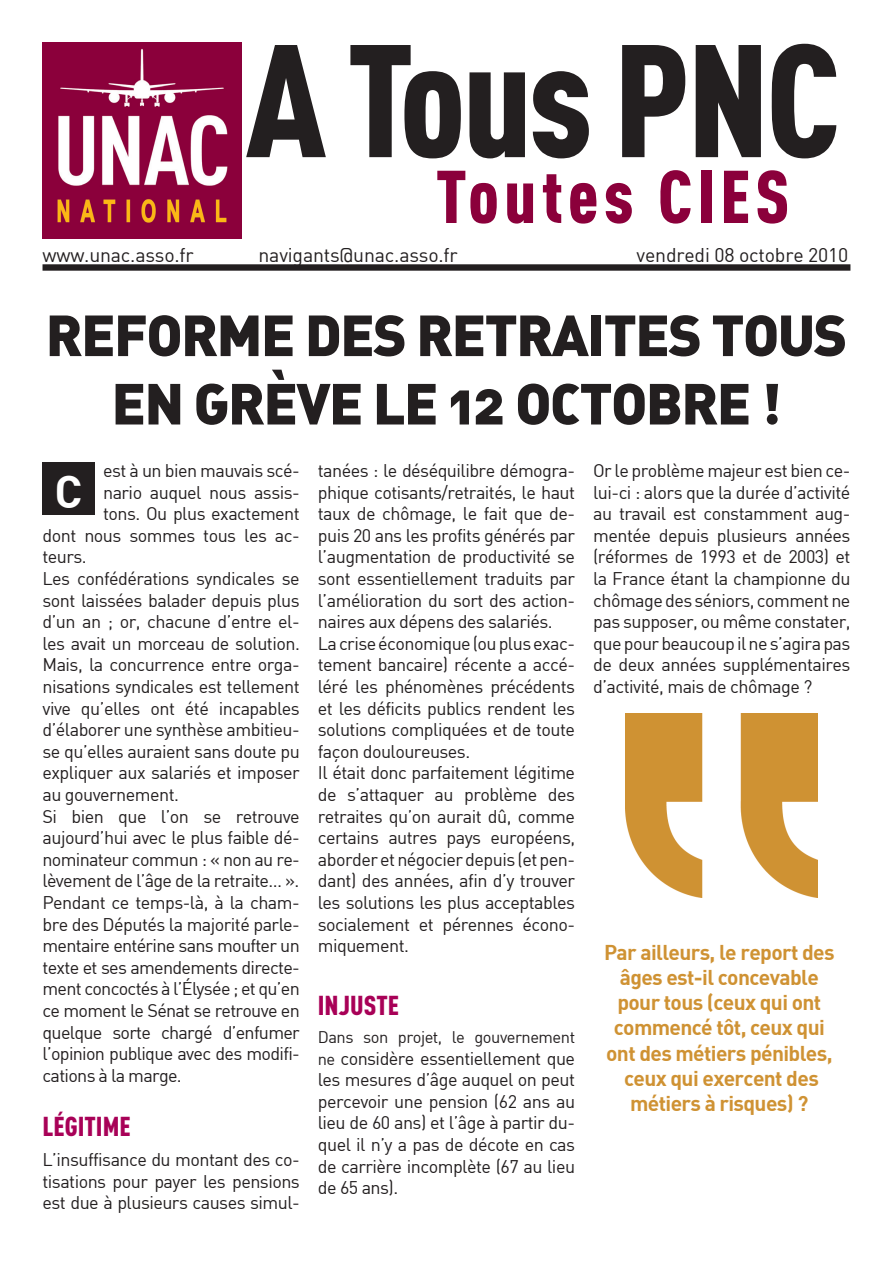
<style>
.page{position:relative;width:893px;height:1263px;background:#fff}
.page>*{position:absolute;margin:0;border:0;box-sizing:border-box;transform-origin:0 0}
.t1{font:900 157.5px "DIN Cond";letter-spacing:-.02em;color:#231f20}
.t2{font:900 73.35px "DIN Cond";letter-spacing:.065em;color:#8b003b}
.t3{font:57px/68.4px "DIN Black Alternate";letter-spacing:-.03em;color:#231f20;text-align:center}
.t4{font:45px "DIN Bold";color:#fff}
.t5{font:27px "DIN Cond Black Alternate";color:#a80157}
.t6{font:21px/25.2px "DIN Bold";letter-spacing:-.03em;color:#cf9233;text-align:center}
.t7{font:19.5px "DIN";letter-spacing:-.01em;color:#231f20}
.t8{font:18px/21.6px "DIN";letter-spacing:-.03em;color:#231f20;text-align:justify}
.t9{font:16.5px "DIN";letter-spacing:-.03em;color:#231f20}
.s1{font-size:16.5px}
</style>
<div class="page">
<div style="left:43px;top:265px;width:807px;height:5px;background:#231f20"></div>
<div style="left:43px;top:264px;width:807px;height:7px;border:2px solid #231f20"></div>
<div style="left:43px;top:462px;width:52px;height:52px;background:#231f20"></div>
<img style="left:43px;top:43px;width:199px;height:196px">
<img style="left:625px;top:713px;width:193px;height:184px">
<p class="t1" style="left:245px;top:2px;width:597px">A Tous PNC</p>
<p class="t2" style="left:436px;top:151px;width:355px">Toutes CIES</p>
<p class="t7" style="left:43px;top:242px;width:153px">www.unac.asso.fr</p>
<p class="t7" style="left:259px;top:242px;width:201px">navigants@unac.asso.fr</p>
<p class="t7" style="left:637px;top:242px;width:213px">vendredi 08 octobre 2010</p>
<p class="t3" style="left:46px;top:298px;width:803px">REFORME DES RETRAITES TOUS<br>EN GRÈVE LE 12 OCTOBRE !</p>
<p class="t8" style="left:103px;top:459px;width:198px">est à un bien mauvais scé-</p>
<p class="t8" style="left:103px;top:481px;width:198px">nario auquel nous assis-</p>
<p class="t8" style="left:103px;top:503px;width:198px">tons. Ou plus exactement</p>
<p class="t8" style="left:43px;top:524px;width:259px">dont nous sommes tous les ac-</p>
<p class="t8" style="left:43px;top:546px;width:46px">teurs.</p>
<p class="t8" style="left:43px;top:567px;width:259px">Les confédérations syndicales se sont laissées balader depuis plus d’un an ; or, chacune d’entre el&shy;les avait un morceau de solution.<br>Mais, la concurrence entre orga&shy;nisations syndicales est tellement vive qu’elles ont été incapables d’élaborer une synthèse ambitieu&shy;se qu’elles auraient sans doute pu expliquer aux salariés et imposer au gouvernement.</p>
<p class="t8" style="left:43px;top:805px;width:259px">Si bien que l’on se retrouve aujourd’hui avec le plus faible dé&shy;nominateur commun : « non au re&shy;lèvement de l’âge de la retraite… ».</p>
<p class="t8" style="left:43px;top:891px;width:259px">Pendant ce temps-là, à la cham&shy;bre des Députés la majorité parle&shy;mentaire entérine sans moufter un texte et ses amendements directe&shy;ment concoctés à l’Élysée ; et qu’en ce moment le Sénat se retrouve en quelque sorte chargé d’enfumer l’opinion publique avec des modifi&shy;cations à la marge.</p>
<p class="t5" style="left:43px;top:1109px;width:90px">LÉGITIME</p>
<p class="t8" style="left:43px;top:1148px;width:259px">L’insuffisance du montant des co&shy;tisations pour payer les pensions est due à plusieurs causes simul-</p>
<p class="t8" style="left:318px;top:459px;width:259px">tanées : le déséquilibre démogra&shy;phique cotisants/retraités, le haut taux de chômage, le fait que de&shy;puis 20 ans les profits générés par l’augmentation de productivité se sont essentiellement traduits par l’amélioration du sort des action&shy;naires aux dépens des salariés.</p>
<p class="t8" style="left:318px;top:632px;width:259px">La crise économique (ou plus exac&shy;tement bancaire) récente a accé&shy;léré les phénomènes précédents et les déficits publics rendent les solutions compliquées et de toute façon douloureuses.</p>
<p class="t8" style="left:318px;top:762px;width:259px">Il était donc parfaitement légitime de s’attaquer au problème des retraites qu’on aurait dû, comme certains autres pays européens, aborder et négocier depuis (et pen&shy;dant) des années, afin d’y trouver les solutions les plus acceptables socialement et pérennes écono&shy;miquement.</p>
<p class="t5" style="left:318px;top:988px;width:83px">INJUSTE</p>
<p class="t9" style="left:318px;top:1027px;width:259px">Dans son projet, le gouvernement</p>
<p class="t8" style="left:318px;top:1047px;width:259px"><span class="s1">ne</span> considère essentiellement que les mesures d’âge auquel on peut percevoir une pension (62 ans au lieu de 60 ans) et l’âge à partir du&shy;quel il n’y a pas de décote en cas de carrière incomplète (67 au lieu de 65 ans).</p>
<p class="t8" style="left:593px;top:459px;width:259px">Or le problème majeur est bien ce&shy;lui-ci : alors que la durée d’activité au travail est constamment aug&shy;mentée depuis plusieurs années (réformes de 1993 et de 2003) et la France étant la championne du chômage des séniors, comment ne pas supposer, ou même constater, que pour beaucoup il ne s’agira pas de deux années supplémentaires d’activité, mais de chômage ?</p>
<p class="t4" style="left:55px;top:463px;width:29px">C</p>
<p class="t6" style="left:604px;top:938px;width:232px">Par ailleurs, le report des âges est-il concevable pour tous (ceux qui ont commencé tôt, ceux qui ont des métiers pénibles,</p>
<p class="t6" style="left:624px;top:1064px;width:196px">ceux qui exercent des</p>
<p class="t6" style="left:630px;top:1090px;width:180px">métiers à risques) ?</p>
</div>
